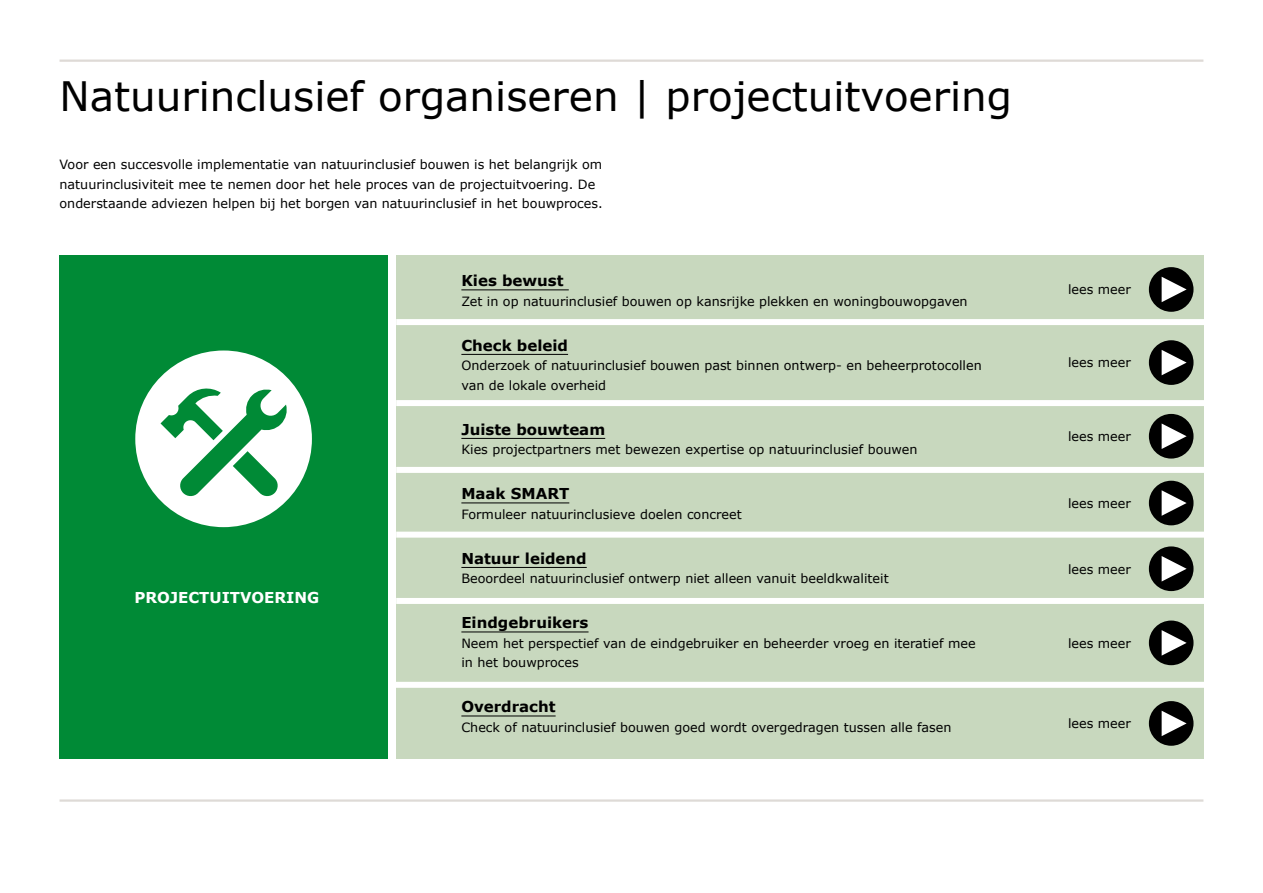
<style>
.page{position:relative;width:1263px;height:893px;background:#fff}
.page>*{position:absolute;margin:0;border:0;box-sizing:border-box;transform-origin:0 0}
.H1_Kop{font:40.5px "Verdana";color:#000}
.t1{font:700 15px "Verdana";color:#000}
.t2{font:700 15px "Verdana";color:#fff}
.Platte_tekst{font:12.75px/19.5px "Verdana";color:#000}
</style>
<div class="page">
<div style="left:396px;top:255px;width:807px;height:504px;background:#c8d8be"></div>
<hr style="left:60px;top:60px;width:1143px;height:2px;background:#dedad6">
<hr style="left:60px;top:799px;width:1143px;height:3px;background:#dedad6">
<hr style="left:461px;top:289px;width:108px;height:1px;background:#000">
<hr style="left:461px;top:354px;width:107px;height:1px;background:#000">
<hr style="left:461px;top:438px;width:144px;height:1px;background:#000">
<hr style="left:461px;top:503px;width:108px;height:1px;background:#000">
<hr style="left:461px;top:567px;width:126px;height:1px;background:#000">
<hr style="left:461px;top:632px;width:127px;height:1px;background:#000">
<hr style="left:461px;top:716px;width:95px;height:1px;background:#000">
<div style="left:60px;top:255px;width:328px;height:504px;background:#008a36"></div>
<div style="left:135px;top:350px;width:177px;height:177px;background:#fff;border-radius:50%"></div>
<svg style="left:160px;top:388px;width:127px;height:109px"></svg>
<div style="left:396px;top:319px;width:817px;height:6px;background:#fff"></div>
<div style="left:396px;top:400px;width:817px;height:6px;background:#fff"></div>
<div style="left:396px;top:467px;width:817px;height:6px;background:#fff"></div>
<div style="left:396px;top:532px;width:817px;height:6px;background:#fff"></div>
<div style="left:396px;top:598px;width:817px;height:6px;background:#fff"></div>
<div style="left:395px;top:682px;width:817px;height:6px;background:#fff"></div>
<div style="left:1149px;top:267px;width:44px;height:45px;background:#000;border-radius:50%"></div>
<svg style="left:1161px;top:277px;width:25px;height:25px"></svg>
<div style="left:1149px;top:340px;width:44px;height:45px;background:#000;border-radius:50%"></div>
<svg style="left:1161px;top:350px;width:25px;height:25px"></svg>
<div style="left:1149px;top:414px;width:44px;height:45px;background:#000;border-radius:50%"></div>
<svg style="left:1161px;top:423px;width:25px;height:26px"></svg>
<div style="left:1149px;top:481px;width:44px;height:44px;background:#000;border-radius:50%"></div>
<svg style="left:1161px;top:490px;width:25px;height:26px"></svg>
<div style="left:1149px;top:546px;width:44px;height:45px;background:#000;border-radius:50%"></div>
<svg style="left:1161px;top:556px;width:25px;height:25px"></svg>
<div style="left:1149px;top:621px;width:44px;height:44px;background:#000;border-radius:50%"></div>
<svg style="left:1161px;top:630px;width:25px;height:26px"></svg>
<div style="left:1149px;top:701px;width:44px;height:45px;background:#000;border-radius:50%"></div>
<svg style="left:1161px;top:711px;width:25px;height:25px"></svg>
<h1 class="H1_Kop" style="left:60px;top:70px;width:954px">Natuurinclusief organiseren | projectuitvoering</h1>
<p class="Platte_tekst" style="left:60px;top:155px;width:545px">Voor een succesvolle implementatie van natuurinclusief bouwen is het belangrijk om natuurinclusiviteit mee te nemen door het hele proces van de projectuitvoering. De onderstaande adviezen helpen bij het borgen van natuurinclusief in het bouwproces.</p>
<p class="t2" style="left:134px;top:587px;width:186px">PROJECTUITVOERING</p>
<p class="t1" style="left:461px;top:270px;width:104px">Kies bewust</p>
<p class="Platte_tekst" style="left:461px;top:291px;width:508px">Zet in op natuurinclusief bouwen op kansrijke plekken en woningbouwopgaven</p>
<p class="t1" style="left:461px;top:335px;width:108px">Check beleid</p>
<p class="Platte_tekst" style="left:461px;top:356px;width:522px">Onderzoek of natuurinclusief bouwen past binnen ontwerp- en beheerprotocollen van de lokale overheid</p>
<p class="t1" style="left:461px;top:419px;width:145px">Juiste bouwteam</p>
<p class="Platte_tekst" style="left:461px;top:440px;width:458px">Kies projectpartners met bewezen expertise op natuurinclusief bouwen</p>
<p class="t1" style="left:461px;top:483px;width:109px">Maak SMART</p>
<p class="Platte_tekst" style="left:461px;top:504px;width:282px">Formuleer natuurinclusieve doelen concreet</p>
<p class="t1" style="left:461px;top:548px;width:127px">Natuur leidend</p>
<p class="Platte_tekst" style="left:461px;top:569px;width:429px">Beoordeel natuurinclusief ontwerp niet alleen vanuit beeldkwaliteit</p>
<p class="t1" style="left:461px;top:612px;width:129px">Eindgebruikers</p>
<p class="Platte_tekst" style="left:461px;top:633px;width:516px">Neem het perspectief van de eindgebruiker en beheerder vroeg en iteratief mee in het bouwproces</p>
<p class="t1" style="left:461px;top:696px;width:96px">Overdracht</p>
<p class="Platte_tekst" style="left:461px;top:717px;width:492px">Check of natuurinclusief bouwen goed wordt overgedragen tussen alle fasen</p>
<p class="Platte_tekst" style="left:1068px;top:280px;width:64px">lees meer</p>
<p class="Platte_tekst" style="left:1068px;top:353px;width:64px">lees meer</p>
<p class="Platte_tekst" style="left:1068px;top:427px;width:64px">lees meer</p>
<p class="Platte_tekst" style="left:1068px;top:494px;width:64px">lees meer</p>
<p class="Platte_tekst" style="left:1068px;top:559px;width:64px">lees meer</p>
<p class="Platte_tekst" style="left:1068px;top:634px;width:64px">lees meer</p>
<p class="Platte_tekst" style="left:1068px;top:714px;width:64px">lees meer</p>
</div>
